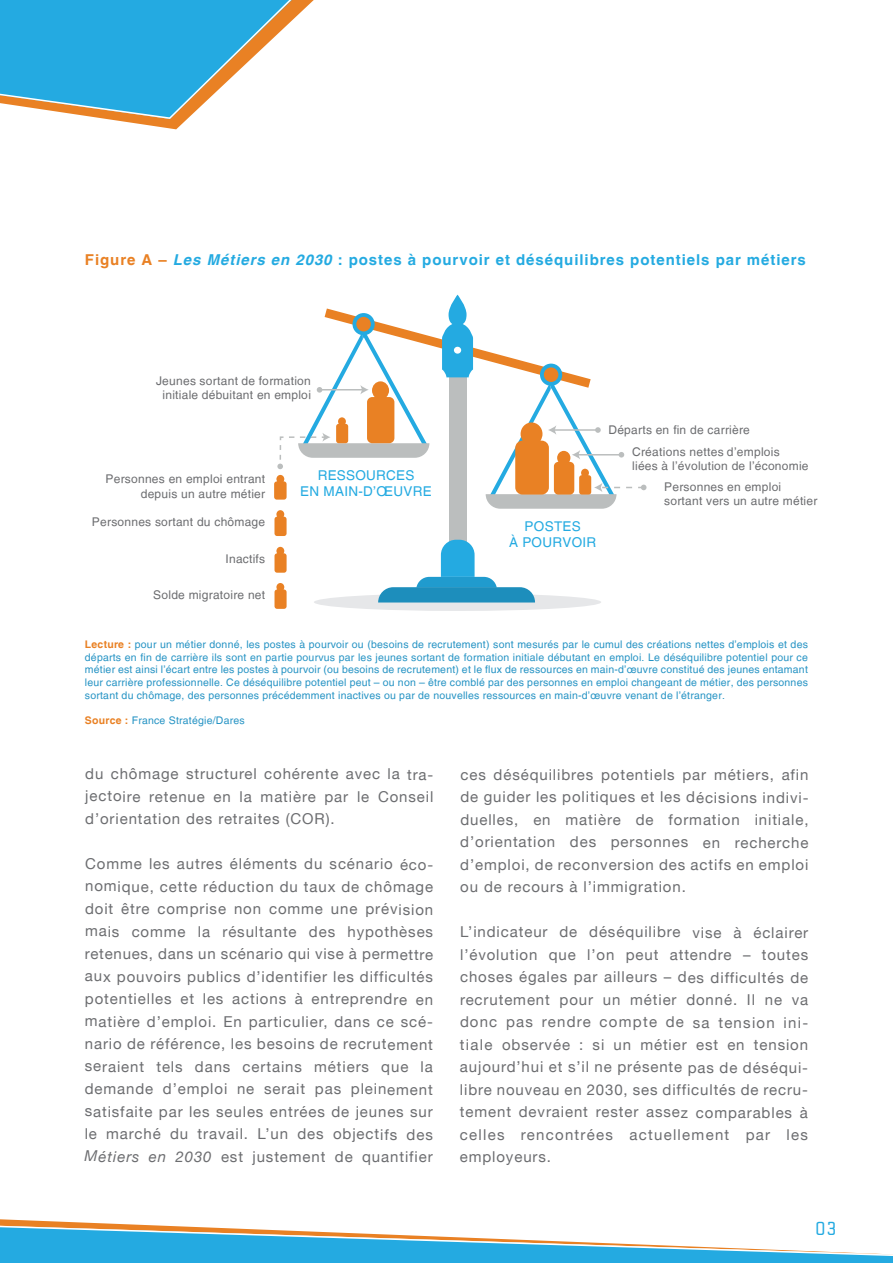
<style>
.page{position:relative;width:893px;height:1263px;background:#fff}
.page>*{position:absolute;margin:0;border:0;box-sizing:border-box;transform-origin:0 0}
.t1{font:19.5px "Cholla Slab OT";color:#24aae1}
.t2{font:15px/22.5px "Helvetica Neue LT";letter-spacing:.06em;color:#6c6d70;text-align:justify}
.t3{font:700 15px "Helvetica LT";letter-spacing:.065em;color:#24aae1}
.t4{font:13.5px/16.2px "Helvetica LT";letter-spacing:.02em;color:#24aae1;text-align:center}
.t5{font:12px/14px "Helvetica LT";letter-spacing:.02em;color:#6c6d70;text-align:center}
.t6{font:10.5px/12.6px "Helvetica LT";letter-spacing:.02em;color:#2593c4;text-align:justify}
.s1{color:#e98124}
.s2{font-style:italic}
.s3{font-weight:700;color:#e98124}
</style>
<div class="page">
<svg style="left:114px;top:120px;width:72px;height:9px"></svg>
<svg style="left:0;top:0;width:314px;height:120px"></svg>
<svg style="left:0;top:1219px;width:893px;height:44px"></svg>
<div style="left:314px;top:593px;width:287px;height:18px;background:#e6e7e9;border-radius:50%"></div>
<svg style="left:274px;top:295px;width:372px;height:314px"></svg>
<p class="t3" style="left:85px;top:250px;width:722px"><span class="s1">Figure A –</span> <span class="s2">Les Métiers en 2030</span> : postes à pourvoir et déséquilibres potentiels par métiers</p>
<p class="t5" style="left:156px;top:374px;width:156px">Jeunes sortant de formation initiale débuitant en emploi</p>
<p class="t5" style="left:106px;top:472px;width:161px;line-height:14.4px;text-align:right">Personnes en emploi entrant depuis un autre métier</p>
<p class="t5" style="left:92px;top:515px;width:175px">Personnes sortant du chômage</p>
<p class="t5" style="left:226px;top:552px;width:41px">Inactifs</p>
<p class="t5" style="left:153px;top:588px;width:113px">Solde migratoire net</p>
<p class="t4" style="left:300px;top:467px;width:133px">RESSOURCES<br>EN MAIN-D’OEUVRE</p>
<p class="t4" style="left:509px;top:518px;width:89px">POSTES<br>À POURVOIR</p>
<p class="t5" style="left:632px;top:419px;width:149px;line-height:21.9px;text-align:left;text-indent:-24px">Départs en fin de carrière<br>Créations nettes d’emplois</p>
<p class="t5" style="left:632px;top:455px;width:178px;line-height:20.9px">liées à l’évolution de l’économie<br>Personnes en emploi</p>
<p class="t5" style="left:664px;top:494px;width:155px">sortant vers un autre métier</p>
<p class="t6" style="left:85px;top:638px;width:724px"><span class="s3">Lecture :</span> pour un métier donné, les postes à pourvoir ou (besoins de recrutement) sont mesurés par le cumul des créations nettes d’emplois et des départs en fin de carrière ils sont en partie pourvus par les jeunes sortant de formation initiale débutant en emploi. Le déséquilibre potentiel pour ce métier est ainsi l’écart entre les postes à pourvoir (ou besoins de recrutement) et le flux de ressources en main-d’œuvre constitué des jeunes entamant leur carrière professionnelle. Ce déséquilibre potentiel peut – ou non – être comblé par des personnes en emploi changeant de métier, des personnes sortant du chômage, des personnes précédemment inactives ou par de nouvelles ressources en main-d’œuvre venant de l’étranger.</p>
<p class="t6" style="left:85px;top:714px;width:161px"><span class="s3">Source :</span> France Stratégie/Dares</p>
<p class="t2" style="left:85px;top:762px;width:350px">du chômage structurel cohérente avec la tra&shy;jectoire retenue en la matière par le Conseil d’orientation des retraites (COR).</p>
<p class="t2" style="left:85px;top:852px;width:350px">Comme les autres éléments du scénario éco&shy;nomique, cette réduction du taux de chômage doit être comprise non comme une prévision mais comme la résultante des hypothèses retenues, dans un scénario qui vise à permettre aux pouvoirs publics d’identifier les difficultés potentielles et les actions à entreprendre en matière d’emploi. En particulier, dans ce scé&shy;nario de référence, les besoins de recrutement seraient tels dans certains métiers que la demande d’emploi ne serait pas pleinement satisfaite par les seules entrées de jeunes sur le marché du travail. L’un des objectifs des <span class="s2">Métiers en 2030</span> est justement de quantifier</p>
<p class="t2" style="left:460px;top:763px;width:350px">ces déséquilibres potentiels par métiers, afin de guider les politiques et les décisions indivi&shy;duelles, en matière de formation initiale, d’orientation des personnes en recherche d’emploi, de reconversion des actifs en emploi ou de recours à l’immigration.</p>
<p class="t2" style="left:460px;top:921px;width:350px">L’indicateur de déséquilibre vise à éclairer l’évolution que l’on peut attendre – toutes choses égales par ailleurs – des difficultés de recrutement pour un métier donné. Il ne va donc pas rendre compte de sa tension ini&shy;tiale observée : si un métier est en tension aujourd’hui et s’il ne présente pas de déséqui&shy;libre nouveau en 2030, ses difficultés de recru&shy;tement devraient rester assez comparables à celles rencontrées actuellement par les employeurs.</p>
<h1 class="t1" style="left:816px;top:1218px;width:23px">03</h1>
</div>
